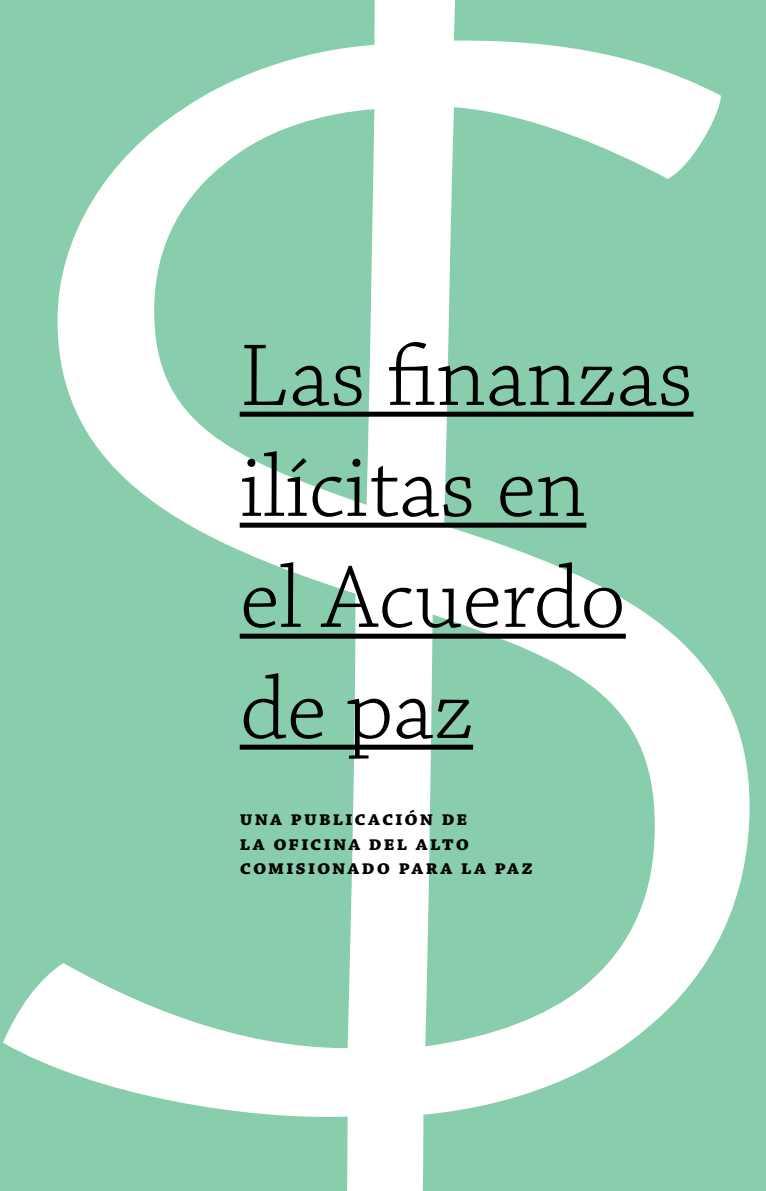
<style>
.page{position:relative;width:766px;height:1191px;background:#fff}
.page>*{position:absolute;margin:0;border:0;box-sizing:border-box;transform-origin:0 0}
.t1{font:300 1893.15px "Chaparral Pro";color:#fff}
.t2{font:300 92.4px/111px "Chaparral Pro";color:#000}
.t3{font:700 20.4px/24.5px "Chaparral Pro";letter-spacing:.1em;color:#000}
</style>
<div class="page">
<div style="left:0;top:0;width:765px;height:1191px;background:#88cdac"></div>
<div style="left:240px;top:412px;width:453px;height:5px;background:#000"></div>
<div style="left:240px;top:522px;width:346px;height:5px;background:#000"></div>
<div style="left:240px;top:633px;width:385px;height:5px;background:#000"></div>
<div style="left:240px;top:744px;width:233px;height:5px;background:#000"></div>
<h1 class="t1" style="left:-90px;top:-451px;width:975px">$</h1>
<h2 class="t2" style="left:240px;top:324px;width:455px">Las finanzas ilícitas en<br>el Acuerdo de paz</h2>
<p class="t3" style="left:240px;top:807px;width:295px">una publicación de<br>la oficina del alto comisionado para la paz</p>
</div>
